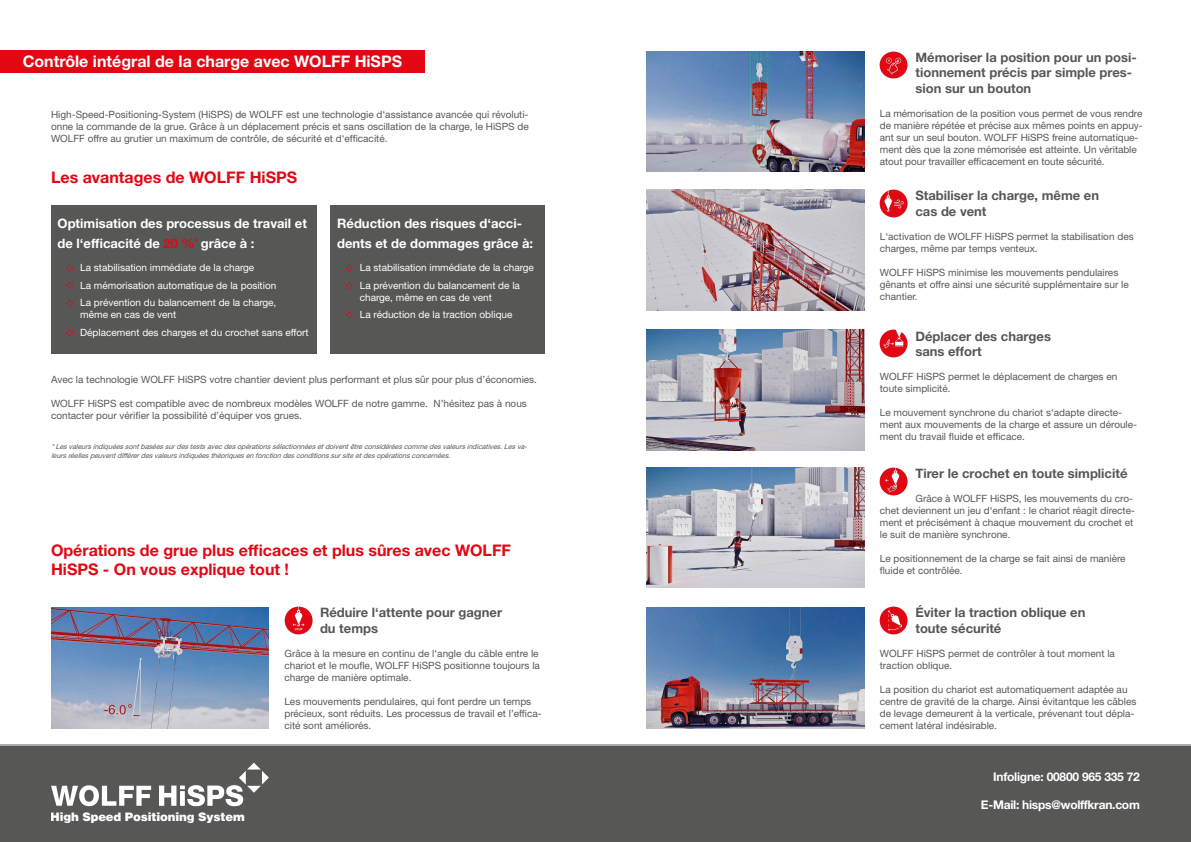
<style>
.page{position:relative;width:1191px;height:842px;background:#fff}
.page>*{position:absolute;margin:0;border:0;box-sizing:border-box;transform-origin:0 0}
.t1{font:700 16px/19.2px "Helvetica Neue LT Std";color:#e30613}
.t2{font:700 16px "Helvetica Neue LT Std";color:#fff}
.t3{font:700 13px/15.6px "Helvetica Neue LT Std";color:#575756}
.t4{font:700 13px/19.2px "Helvetica Neue LT Std";color:#fff}
.t5{font:700 12px "Helvetica Neue LT Std";letter-spacing:-.02em;color:#fff}
.t6{font:900 11.7px "Helvetica";letter-spacing:-.015em;color:#fff}
.t7{font:10px/12px "Helvetica Neue LT Std";color:#575756}
.t8{font:10px/17.7px "Helvetica Neue LT Std";color:#fff}
.t9{font:italic 7px/8.4px "Helvetica Neue LT Std";color:#575756}
.s1{color:#e30613}
</style>
<div class="page">
<div style="left:0;top:51px;width:424px;height:22px;background:#e30613"></div>
<div style="left:0;top:744px;width:1191px;height:98px;background:#575756"></div>
<div style="left:51px;top:205px;width:266px;height:148px;background:#575756"></div>
<svg style="left:66px;top:264px;width:7px;height:7px"></svg>
<svg style="left:66px;top:282px;width:7px;height:7px"></svg>
<svg style="left:66px;top:300px;width:7px;height:7px"></svg>
<svg style="left:66px;top:329px;width:7px;height:7px"></svg>
<div style="left:330px;top:205px;width:214px;height:148px;background:#575756"></div>
<svg style="left:346px;top:264px;width:7px;height:7px"></svg>
<svg style="left:346px;top:282px;width:7px;height:7px"></svg>
<svg style="left:346px;top:311px;width:7px;height:8px"></svg>
<img style="left:646px;top:51px;width:218px;height:121px">
<img style="left:880px;top:51px;width:27px;height:28px">
<img style="left:51px;top:608px;width:218px;height:120px">
<img style="left:284px;top:607px;width:28px;height:28px">
<img style="left:646px;top:190px;width:218px;height:120px">
<img style="left:880px;top:190px;width:27px;height:28px">
<img style="left:646px;top:330px;width:218px;height:121px">
<img style="left:879px;top:330px;width:28px;height:28px">
<img style="left:646px;top:467px;width:218px;height:121px">
<img style="left:879px;top:467px;width:28px;height:28px">
<img style="left:646px;top:607px;width:218px;height:121px">
<img style="left:879px;top:607px;width:28px;height:28px">
<svg style="left:159px;top:763px;width:110px;height:43px"></svg>
<svg style="left:51px;top:785px;width:100px;height:21px"></svg>
<h1 class="t2" style="left:23px;top:52px;width:381px">Contrôle intégral de la charge avec WOLFF HiSPS</h1>
<p class="t7" style="left:51px;top:108px;width:479px;text-align:justify">High-Speed-Positioning-System (HiSPS) de WOLFF est une technologie d‘assistance avancée qui révoluti&shy;onne la commande de la grue. Grâce à un déplacement précis et sans oscillation de la charge, le HiSPS de WOLFF offre au grutier un maximum de contrôle, de sécurité et d‘efficacité.</p>
<h1 class="t1" style="left:51px;top:167px;width:248px">Les avantages de WOLFF HiSPS</h1>
<h2 class="t4" style="left:58px;top:214px;width:251px">Optimisation des processus de travail et de l‘efficacité de <span class="s1">20 %</span><sup>*</sup> grâce à :</h2>
<p class="t8" style="left:80px;top:258px;width:198px">La stabilisation immédiate de la charge<br>La mémorisation automatique de la position<br>La prévention du balancement de la charge,</p>
<p class="t8" style="left:80px;top:306px;width:230px">même en cas de vent<br>Déplacement des charges et du crochet sans effort</p>
<h2 class="t4" style="left:337px;top:214px;width:197px">Réduction des risques d‘acci&shy;dents et de dommages grâce à:</h2>
<p class="t8" style="left:360px;top:258px;width:176px">La stabilisation immédiate de la charge<br>La prévention du balancement de la</p>
<p class="t8" style="left:360px;top:288px;width:154px">charge, même en cas de vent<br>La réduction de la traction oblique</p>
<p class="t7" style="left:51px;top:373px;width:487px">Avec la technologie WOLFF HiSPS votre chantier devient plus performant et plus sûr pour plus d’économies.</p>
<p class="t7" style="left:51px;top:397px;width:477px">WOLFF HiSPS est compatible avec de nombreux modèles WOLFF de notre gamme. N’hésitez pas à nous contacter pour vérifier la possibilité d’équiper vos grues.</p>
<p class="t9" style="left:51px;top:442px;width:480px">*Lesvaleursindiquéessontbaséessurdestestsavecdesopérationssélectionnéesetdoiventêtreconsidéréescommedesvaleursindicatives.Lesva&shy;leursréellespeuventdifférerdesvaleursindiquéesthéoriquesenfonctiondesconditionssursiteetdesopérationsconcernées.</p>
<h1 class="t1" style="left:51px;top:541px;width:461px">Opérations de grue plus efficaces et plus sûres avec WOLFF<br>HiSPS - On vous explique tout !</h1>
<p class="t6" style="left:50px;top:809px;width:196px">High Speed Positioning System</p>
<h2 class="t3" style="left:320px;top:605px;width:184px">Réduire l‘attente pour gagner du temps</h2>
<p class="t7" style="left:284px;top:647px;width:257px">Grâce à la mesure en continu de l‘angle du câble entre le chariot et le moufle, WOLFF HiSPS positionne toujours la charge de manière optimale.</p>
<p class="t7" style="left:284px;top:695px;width:259px">Les mouvements pendulaires, qui font perdre un temps précieux, sont réduits. Les processus de travail et l’effica&shy;cité sont améliorés.</p>
<h2 class="t3" style="left:915px;top:49px;width:223px">Mémoriser la position pour un posi&shy;tionnement précis par simple pres&shy;sion sur un bouton</h2>
<p class="t7" style="left:880px;top:107px;width:264px">La mémorisation de la position vous permet de vous rendre de manière répétée et précise aux mêmes points en appuy&shy;ant sur un seul bouton. WOLFF HiSPS freine automatique&shy;ment dès que la zone mémorisée est atteinte. Un véritable atout pour travailler efficacement en toute sécurité.</p>
<h2 class="t3" style="left:915px;top:188px;width:185px">Stabiliser la charge, même en cas de vent</h2>
<p class="t7" style="left:880px;top:230px;width:255px">L‘activation de WOLFF HiSPS permet la stabilisation des charges, même par temps venteux.</p>
<p class="t7" style="left:880px;top:266px;width:250px">WOLFF HiSPS minimise les mouvements pendulaires gênants et offre ainsi une sécurité supplémentaire sur le chantier.</p>
<h2 class="t3" style="left:915px;top:328px;width:137px">Déplacer des charges sans effort</h2>
<p class="t7" style="left:879px;top:371px;width:239px">WOLFF HiSPS permet le déplacement de charges en toute simplicité.</p>
<p class="t7" style="left:879px;top:407px;width:259px">Le mouvement synchrone du chariot s‘adapte directe&shy;ment aux mouvements de la charge et assure un déroule&shy;ment du travail fluide et efficace.</p>
<h2 class="t3" style="left:915px;top:465px;width:214px">Tirer le crochet en toute simplicité</h2>
<p class="t7" style="left:879px;top:492px;width:257px;text-indent:36px">Grâce à WOLFF HiSPS, les mouvements du cro&shy;chet deviennent un jeu d‘enfant : le chariot réagit directe&shy;ment et précisément à chaque mouvement du crochet et le suit de manière synchrone.</p>
<p class="t7" style="left:879px;top:552px;width:247px">Le positionnement de la charge se fait ainsi de manière fluide et contrôlée.</p>
<h2 class="t3" style="left:915px;top:605px;width:171px">Éviter la traction oblique en toute sécurité</h2>
<p class="t7" style="left:879px;top:647px;width:237px">WOLFF HiSPS permet de contrôler à tout moment la traction oblique.</p>
<p class="t7" style="left:879px;top:683px;width:258px">La position du chariot est automatiquement adaptée au centre de gravité de la charge. Ainsi évitantque les câbles de levage demeurent à la verticale, prévenant tout dépla&shy;cement latéral indésirable.</p>
<p class="t5" style="left:993px;top:769px;width:148px">Infoligne: 00800 965 335 72</p>
<p class="t5" style="left:980px;top:798px;width:161px">E-Mail: hisps@wolffkran.com</p>
</div>
